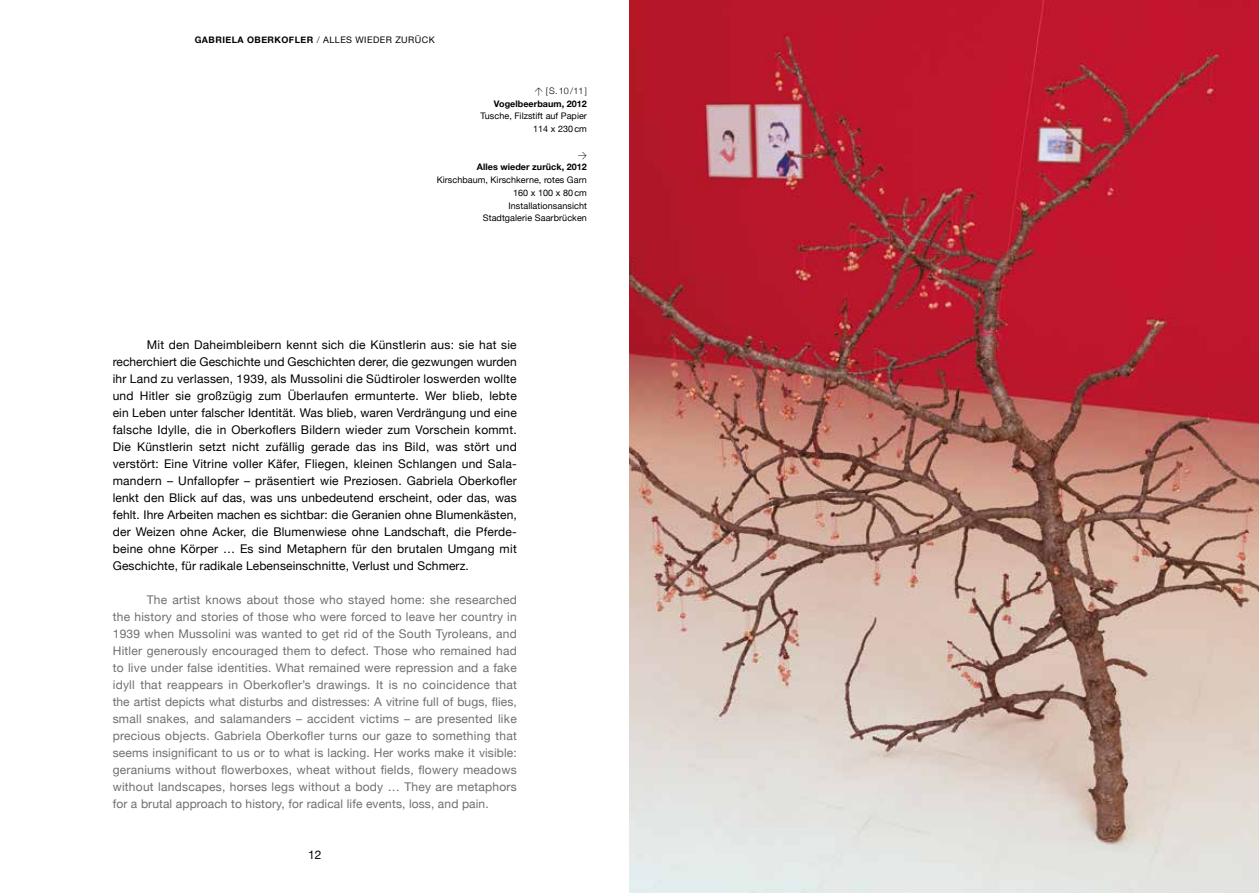
<style>
.page{position:relative;width:1259px;height:893px;background:#fff}
.page>*{position:absolute;margin:0;border:0;box-sizing:border-box;transform-origin:0 0}
.t1{font:12px/17px "Helvetica Neue";letter-spacing:.01em;color:#000;text-align:justify}
.t2{font:12px/17px "Helvetica Neue";letter-spacing:.01em;color:#706f6f;text-align:justify}
.t3{font:9px/12.8px "Helvetica Neue";letter-spacing:.005em;color:#000;text-align:right}
.t4{font:700 9px/12.8px "Helvetica Neue";letter-spacing:.005em;color:#000;text-align:right}
.t5{font:700 9px "Helvetica Neue";letter-spacing:.05em;color:#000}
.t6{font:300 9px "DIN Pro";color:#000}
.s1{font-weight:300}
.s2{font-weight:400}
.s3{font-family:"DIN Pro";font-weight:300}
</style>
<div class="page">
<img style="left:629px;top:0;width:630px;height:893px">
<p class="t5" style="left:195px;top:32px;width:241px">GABRIELA OBERKOFLER <span class="s1">/</span> <span class="s2">ALLES WIEDER ZURÜCK</span></p>
<p class="t4" style="left:494px;top:84px;width:94px"><span class="s3">↑</span> <span class="s1">[S.10/11]<br></span>Vogelbeerbaum, 2012</p>
<p class="t3" style="left:480px;top:110px;width:108px">Tusche, Filzstift auf Papier<br>114 x 230cm</p>
<p class="t6" style="left:578px;top:148px;width:11px">→</p>
<p class="t4" style="left:477px;top:161px;width:112px">Alles wieder zurück, 2012</p>
<p class="t3" style="left:437px;top:174px;width:152px">Kirschbaum, Kirschkerne, rotes Garn<br>160 x 100 x 80cm<br>Installationsansicht<br>Stadtgalerie Saarbrücken</p>
<p class="t1" style="left:113px;top:337px;width:405px;text-indent:34px">Mit den Daheimbleibern kennt sich die Künstlerin aus: sie hat sie recherchiert die Geschichte und Geschichten derer, die gezwungen wurden ihr Land zu verlassen, 1939, als Mussolini die Südtiroler loswerden wollte und Hitler sie großzügig zum Überlaufen ermunterte. Wer blieb, lebte ein Leben unter falscher Identität. Was blieb, waren Verdrängung und eine falsche Idylle, die in Oberkoflers Bildern wieder zum Vorschein kommt.<br>Die Künstlerin setzt nicht zufällig gerade das ins Bild, was stört und verstört: Eine Vitrine voller Käfer, Fliegen, kleinen Schlangen und Sala&shy;mandern – Unfallopfer – präsentiert wie Preziosen. Gabriela Oberkofler lenkt den Blick auf das, was uns unbedeutend erscheint, oder das, was fehlt. Ihre Arbeiten machen es sichtbar: die Geranien ohne Blumenkästen, der Weizen ohne Acker, die Blumenwiese ohne Landschaft, die Pferde&shy;beine ohne Körper … Es sind Metaphern für den brutalen Umgang mit Geschichte, für radikale Lebenseinschnitte, Verlust und Schmerz.</p>
<p class="t2" style="left:113px;top:592px;width:406px;text-indent:34px">The artist knows about those who stayed home: she researched the history and stories of those who were forced to leave her country in 1939 when Mussolini was wanted to get rid of the South Tyroleans, and Hitler generously encouraged them to defect. Those who remained had to live under false identities. What remained were repression and a fake idyll that reappears in Oberkofler’s drawings. It is no coincidence that the artist depicts what disturbs and distresses: A vitrine full of bugs, flies, small snakes, and salamanders – accident victims – are presented like -precious objects. Gabriela Oberkofler turns our gaze to something that seems insignificant to us or to what is lacking. Her works make it visible: geraniums without flowerboxes, wheat without fields, flowery meadows without landscapes, horses legs without a body … They are metaphors for a brutal approach to history, for radical life events, loss, and pain.</p>
<p class="t1" style="left:308px;top:847px;width:15px">12</p>
</div>
